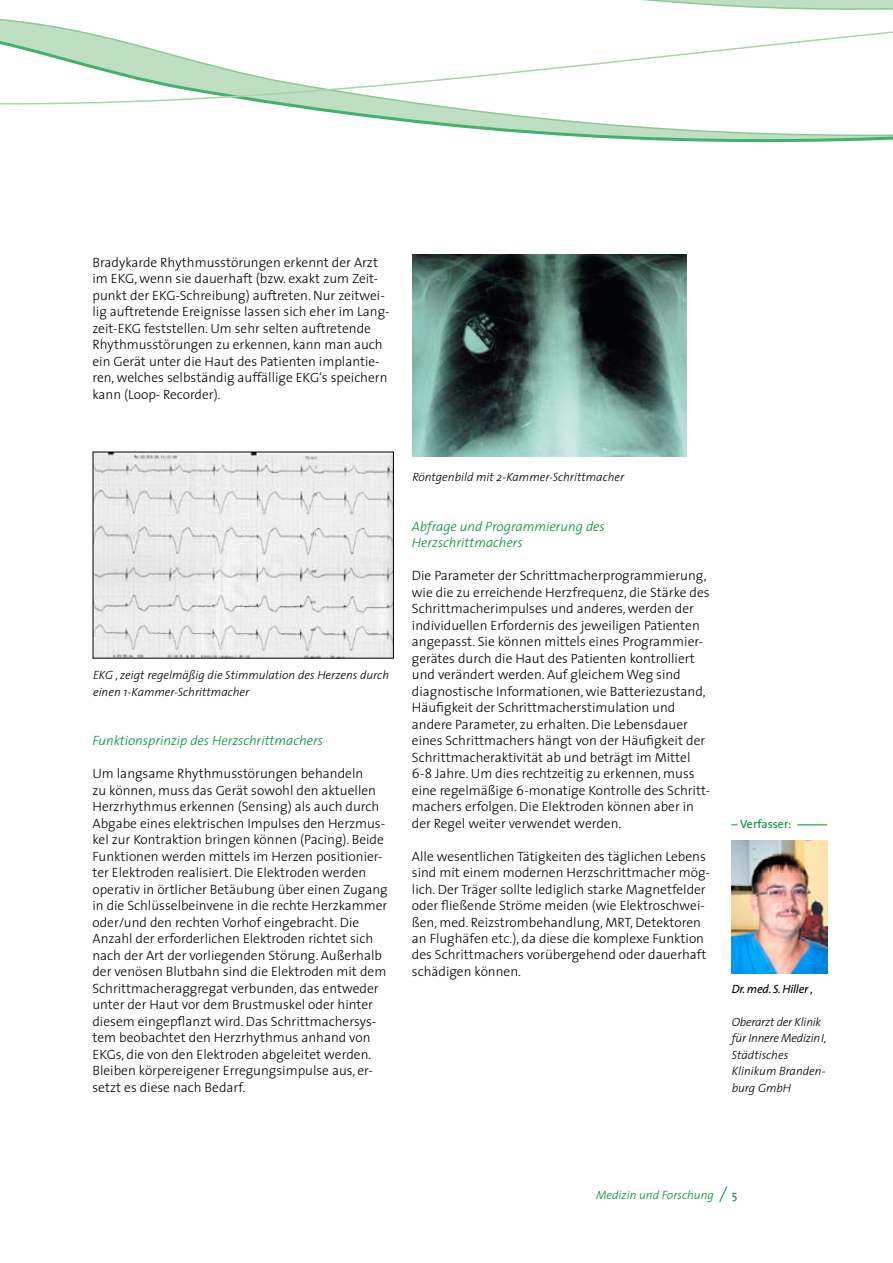
<style>
.page{position:relative;width:893px;height:1263px;background:#fff}
.page>*{position:absolute;margin:0;border:0;box-sizing:border-box;transform-origin:0 0}
.t1{font:300 13.5px/16.5px "The Sans";color:#000}
.t2{font:italic 300 13.5px/16.5px "The Sans";color:#009034}
.t3{font:italic 300 12px/16.5px "The Sans";color:#000}
.t4{font:italic 300 12px "The Sans";color:#009034}
.t5{font:italic 12px "The Sans";letter-spacing:-.02em;color:#000}
.t6{font:12px "The Sans";color:#009034}
</style>
<div class="page">
<svg style="left:719px;top:1186px;width:9px;height:16px"></svg>
<hr style="left:797px;top:824px;width:30px;height:1px;background:#009034">
<svg style="left:0;top:0;width:893px;height:143px"></svg>
<img style="left:95px;top:454px;width:297px;height:202px">
<img style="left:412px;top:255px;width:275px;height:201px">
<img style="left:731px;top:841px;width:96px;height:132px">
<p class="t1" style="left:92px;top:253px;width:299px">Bradykarde Rhythmusstörungen erkennt der Arzt im EKG, wenn sie dauerhaft (bzw. exakt zum Zeit&shy;punkt der EKG-Schreibung) auftreten. Nur zeitwei&shy;lig auftretende Ereignisse lassen sich eher im Lang&shy;zeit-EKG feststellen. Um sehr selten auftretende Rhythmusstörungen zu erkennen, kann man auch ein Gerät unter die Haut des Patienten implantie&shy;ren, welches selbständig auffällige EKG‘s speichern kann (Loop- Recorder).</p>
<p class="t3" style="left:93px;top:666px;width:298px">EKG , zeigt regelmäßig die Stimmulation des Herzens durch einen 1-Kammer-Schrittmacher</p>
<p class="t2" style="left:92px;top:732px;width:232px">Funktionsprinzip des Herzschrittmachers</p>
<p class="t1" style="left:92px;top:765px;width:297px">Um langsame Rhythmusstörungen behandeln<br>zu können, muss das Gerät sowohl den aktuellen Herzrhythmus erkennen (Sensing) als auch durch Abgabe eines elektrischen Impulses den Herzmus&shy;kel zur Kontraktion bringen können (Pacing). Beide Funktionen werden mittels im Herzen positionier&shy;ter Elektroden realisiert. Die Elektroden werden operativ in örtlicher Betäubung über einen Zugang in die Schlüsselbeinvene in die rechte Herzkammer oder/und den rechten Vorhof eingebracht. Die Anzahl der erforderlichen Elektroden richtet sich nach der Art der vorliegenden Störung. Außerhalb der venösen Blutbahn sind die Elektroden mit dem Schrittmacheraggregat verbunden, das entweder unter der Haut vor dem Brustmuskel oder hinter diesem eingepflanzt wird. Das Schrittmachersys&shy;tem beobachtet den Herzrhythmus anhand von EKGs, die von den Elektroden abgeleitet werden.<br>Bleiben körpereigener Erregungsimpulse aus, er&shy;setzt es diese nach Bedarf.</p>
<p class="t3" style="left:412px;top:468px;width:213px">Röntgenbild mit 2-Kammer-Schrittmacher</p>
<p class="t2" style="left:412px;top:517px;width:194px">Abfrage und Programmierung des<br>Herzschrittmachers</p>
<p class="t1" style="left:412px;top:567px;width:300px">Die Parameter der Schrittmacherprogrammierung, wie die zu erreichende Herzfrequenz, die Stärke des Schrittmacherimpulses und anderes, werden der individuellen Erfordernis des jeweiligen Patienten angepasst. Sie können mittels eines Programmier&shy;gerätes durch die Haut des Patienten kontrolliert und verändert werden. Auf gleichem Weg sind diagnostische Informationen, wie Batteriezustand, Häufigkeit der Schrittmacherstimulation und andere Parameter, zu erhalten. Die Lebensdauer eines Schrittmachers hängt von der Häufigkeit der Schrittmacheraktivität ab und beträgt im Mittel 6-8 Jahre. Um dies rechtzeitig zu erkennen, muss eine regelmäßige 6-monatige Kontrolle des Schritt&shy;machers erfolgen. Die Elektroden können aber in der Regel weiter verwendet werden.</p>
<p class="t1" style="left:412px;top:847px;width:299px">Alle wesentlichen Tätigkeiten des täglichen Lebens sind mit einem modernen Herzschrittmacher mög&shy;lich. Der Träger sollte lediglich starke Magnetfelder oder fließende Ströme meiden (wie Elektroschwei&shy;ßen, med. Reizstrombehandlung, MRT, Detektoren an Flughäfen etc.), da diese die komplexe Funktion des Schrittmachers vorübergehend oder dauerhaft schädigen können.</p>
<p class="t6" style="left:740px;top:814px;width:52px">Verfasser:</p>
<p class="t5" style="left:732px;top:979px;width:83px">Dr. med. S. Hiller ,</p>
<p class="t3" style="left:732px;top:1013px;width:96px">Oberarzt der Klinik für Innere MedizinI,<br>Städtisches<br>Klinikum Branden&shy;burg GmbH</p>
<p class="t4" style="left:596px;top:1185px;width:119px">Medizin und Forschung</p>
<p class="t6" style="left:732px;top:1185px;width:7px">5</p>
</div>
